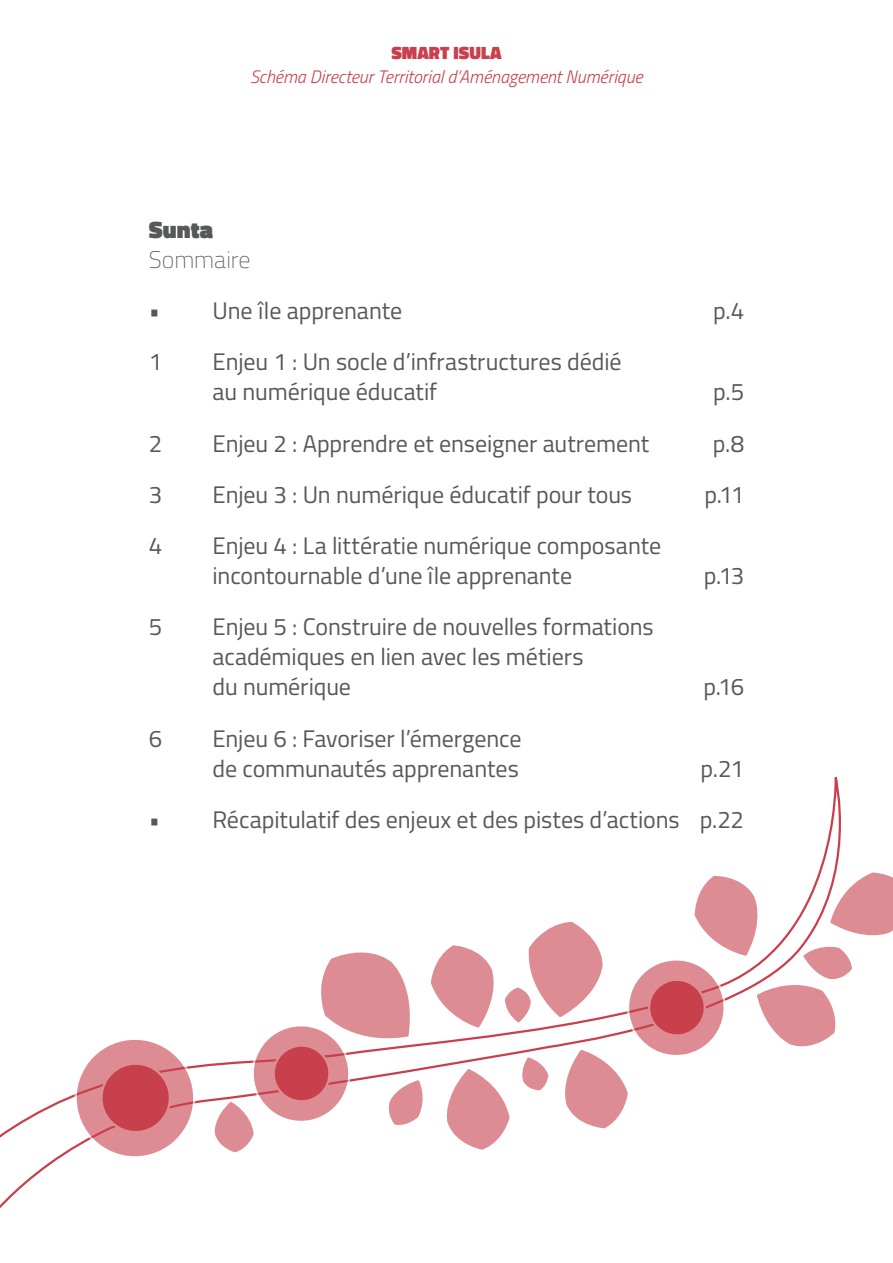
<style>
.page{position:relative;width:893px;height:1263px;background:#fff}
.page>*{position:absolute;margin:0;border:0;box-sizing:border-box;transform-origin:0 0}
.t1{font:24px/30px "Titillium Web";letter-spacing:-.005em;color:#57585a}
.t2{font:200 24px "Titillium Web";letter-spacing:-.005em;color:#57585a}
.t3{font:900 24px "Titillium Web";letter-spacing:.005em;color:#57585a}
.t4{font:italic 300 18px "Titillium Web";letter-spacing:-.005em;color:#c9404d}
.t5{font:900 18px "Titillium Web";letter-spacing:.01em;color:#c9404d}
</style>
<div class="page">
<svg style="left:70px;top:1039px;width:129px;height:118px"></svg>
<svg style="left:211px;top:870px;width:682px;height:283px"></svg>
<p class="t5" style="left:391px;top:39px;width:112px">SMART ISULA</p>
<p class="t4" style="left:250px;top:64px;width:394px">Schéma Directeur Territorial d’Aménagement Numérique</p>
<p class="t3" style="left:149px;top:212px;width:66px">Sunta</p>
<p class="t2" style="left:149px;top:242px;width:103px">Sommaire</p>
<p class="t1" style="left:149px;top:294px;width:255px">• Une île apprenante</p>
<p class="t1" style="left:713px;top:294px;width:33px">p.4</p>
<p class="t1" style="left:149px;top:346px;width:15px">1</p>
<p class="t1" style="left:213px;top:346px;width:411px">Enjeu 1 : Un socle d’infrastructures dédié au numérique éducatif</p>
<p class="t1" style="left:713px;top:376px;width:32px">p.5</p>
<p class="t1" style="left:149px;top:427px;width:15px">2</p>
<p class="t1" style="left:213px;top:427px;width:438px">Enjeu 2 : Apprendre et enseigner autrement</p>
<p class="t1" style="left:713px;top:427px;width:33px">p.8</p>
<p class="t1" style="left:149px;top:478px;width:15px">3</p>
<p class="t1" style="left:213px;top:478px;width:421px">Enjeu 3 : Un numérique éducatif pour tous</p>
<p class="t1" style="left:704px;top:478px;width:41px">p.11</p>
<p class="t1" style="left:149px;top:529px;width:15px">4</p>
<p class="t1" style="left:213px;top:529px;width:450px">Enjeu 4 : La littératie numérique composante incontournable d’une île apprenante</p>
<p class="t1" style="left:704px;top:559px;width:42px">p.13</p>
<p class="t1" style="left:149px;top:611px;width:15px">5</p>
<p class="t1" style="left:213px;top:611px;width:443px">Enjeu 5 : Construire de nouvelles formations académiques en lien avec les métiers<br>du numérique</p>
<p class="t1" style="left:703px;top:671px;width:42px">p.16</p>
<p class="t1" style="left:149px;top:722px;width:15px">6</p>
<p class="t1" style="left:213px;top:722px;width:310px">Enjeu 6 : Favoriser l’émergence de communautés apprenantes</p>
<p class="t1" style="left:700px;top:752px;width:45px">p.21</p>
<p class="t1" style="left:149px;top:803px;width:597px">• Récapitulatif des enjeux et des pistes d’actions p.22</p>
</div>
